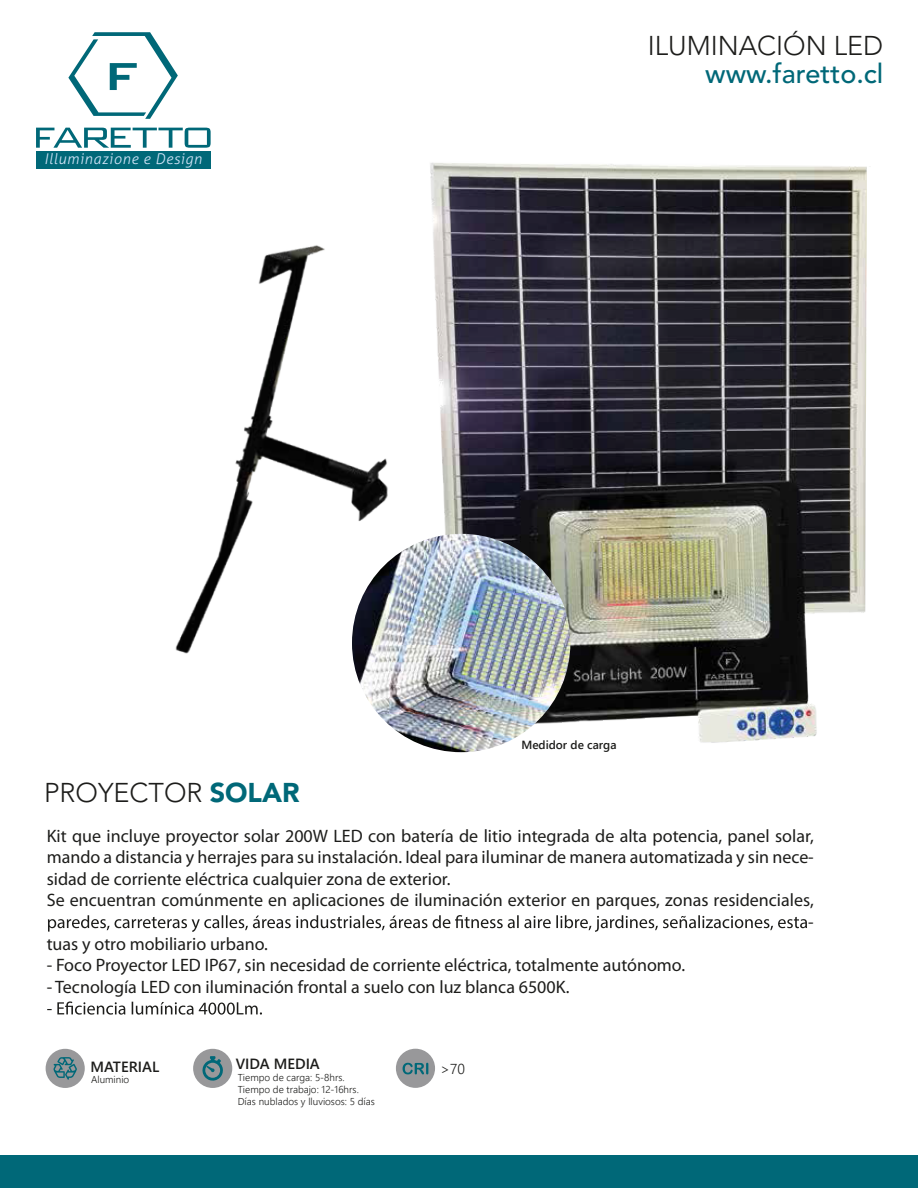
<style>
.page{position:relative;width:918px;height:1188px;background:#fff}
.page>*{position:absolute;margin:0;border:0;box-sizing:border-box;transform-origin:0 0}
.t1{font:300 27px "Avenir LT Std";color:#1d1d1b}
.t2{font:500 27px "Avenir LT Std";color:#006878}
.t3{font:18px "Myriad Pro";color:#1d1d1b}
.t4{font:italic 300 14.85px "Aller";letter-spacing:.045em;color:#cfe3f6}
.t5{font:600 14.7px "Segoe UI";color:#1d1d1b}
.t6{font:300 14.4px "Segoe UI";color:#1d1d1b}
.t7{font:600 11.85px "Segoe UI";color:#1d1d1b}
.t8{font:300 10.05px/12px "Segoe UI";color:#1d1d1b}
.s1{font-weight:900;color:#006878}
</style>
<div class="page">
<div style="left:0;top:1155px;width:918px;height:33px;background:#006878"></div>
<svg style="left:48px;top:915px;width:759px;height:17px"></svg>
<svg style="left:47px;top:1001px;width:215px;height:14px"></svg>
<svg style="left:36px;top:128px;width:175px;height:20px"></svg>
<div style="left:36px;top:151px;width:175px;height:18px;background:#006878"></div>
<svg style="left:68px;top:32px;width:110px;height:87px"></svg>
<div style="left:46px;top:1049px;width:39px;height:39px;background:#98989a;border-radius:50%"></div>
<svg style="left:53px;top:1057px;width:24px;height:23px"></svg>
<div style="left:396px;top:1049px;width:39px;height:39px;background:#98989a;border-radius:50%"></div>
<svg style="left:403px;top:1063px;width:25px;height:11px"></svg>
<div style="left:193px;top:1049px;width:39px;height:39px;background:#98989a;border-radius:50%"></div>
<svg style="left:202px;top:1056px;width:21px;height:25px"></svg>
<img style="left:401px;top:162px;width:464px;height:591px">
<svg style="left:865px;top:166px;width:2px;height:445px"></svg>
<img style="left:175px;top:224px;width:254px;height:460px">
<img style="left:352px;top:534px;width:218px;height:218px;border-radius:109px">
<p class="t4" style="left:44px;top:150px;width:159px">Illuminazione e Design</p>
<h1 class="t1" style="left:648px;top:30px;width:237px">ILUMINACIÓN LED</h1>
<h1 class="t2" style="left:705px;top:58px;width:180px">www.faretto.cl</h1>
<h1 class="t1" style="left:44px;top:776px;width:257px">PROYECTOR <span class="s1">SOLAR</span></h1>
<p class="t7" style="left:521px;top:734px;width:97px">Medidor de carga</p>
<p class="t3" style="left:47px;top:825px;width:769px">Kit que incluye proyector solar 200W LED con batería de litio integrada de alta potencia, panel solar,</p>
<p class="t3" style="left:47px;top:846px;width:768px">mando a distancia y herrajes para su instalación. Ideal para iluminar de manera automatizada y sin nece-</p>
<p class="t3" style="left:47px;top:868px;width:405px">sidad de corriente eléctrica cualquier zona de exterior.</p>
<p class="t3" style="left:47px;top:889px;width:769px">Se encuentran comúnmente en aplicaciones de iluminación exterior en parques, zonas residenciales,</p>
<p class="t3" style="left:808px;top:911px;width:7px">-</p>
<p class="t3" style="left:47px;top:933px;width:223px">tuas y otro mobiliario urbano.</p>
<p class="t3" style="left:47px;top:954px;width:640px">- Foco Proyector LED IP67, sin necesidad de corriente eléctrica, totalmente autónomo.</p>
<p class="t3" style="left:47px;top:976px;width:524px">- Tecnología LED con iluminación frontal a suelo con luz blanca 6500K.</p>
<p class="t5" style="left:90px;top:1053px;width:70px">MATERIAL</p>
<p class="t8" style="left:91px;top:1072px;width:40px">Aluminio</p>
<p class="t5" style="left:236px;top:1050px;width:86px">VIDA MEDIA</p>
<p class="t6" style="left:441px;top:1055px;width:26px">&gt;70</p>
<p class="t8" style="left:238px;top:1070px;width:139px">Tiempo de carga: 5-8hrs.<br>Tiempo de trabajo: 12-16hrs.<br>Días nublados y lluviosos: 5 días</p>
</div>
